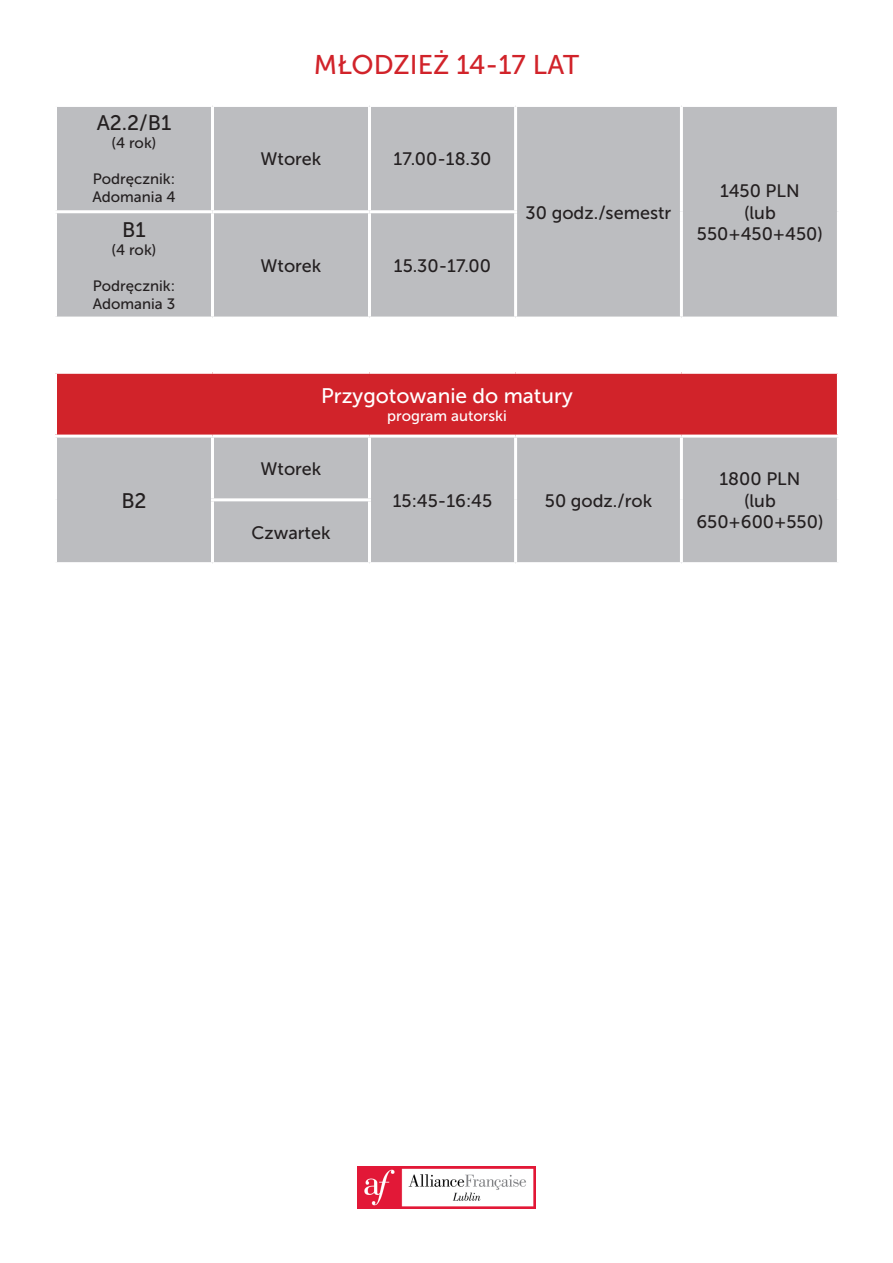
<style>
.page{position:relative;width:893px;height:1263px;background:#fff}
.page>*{position:absolute;margin:0;border:0;box-sizing:border-box;transform-origin:0 0}
.t1{font:27px "Museo Sans 500";color:#d1232a}
.t2{font:21px "Museo Sans 500";color:#fff}
.t3{font:21px "Museo Sans 500";color:#231f20}
.t4{font:18px/21.6px "Museo Sans 500";color:#231f20;text-align:center}
.t5{font:15px "Museo Sans 500";color:#231f20}
.t6{font:15px "Museo Sans 500";color:#fff}
</style>
<div class="page">
<div style="left:57px;top:107px;width:780px;height:210px;background:#bcbdc0"></div>
<hr style="left:211px;top:107px;width:3px;height:103px;background:#fff">
<hr style="left:368px;top:107px;width:3px;height:103px;background:#fff">
<hr style="left:514px;top:107px;width:3px;height:103px;background:#fff">
<hr style="left:680px;top:107px;width:3px;height:105px;background:#fff">
<hr style="left:54px;top:210px;width:158px;height:3px;background:#fff">
<hr style="left:212px;top:210px;width:157px;height:3px;background:#fff">
<hr style="left:211px;top:213px;width:3px;height:104px;background:#fff">
<hr style="left:369px;top:210px;width:148px;height:3px;background:#fff">
<hr style="left:368px;top:213px;width:3px;height:104px;background:#fff">
<hr style="left:514px;top:213px;width:3px;height:104px;background:#fff">
<hr style="left:680px;top:212px;width:3px;height:105px;background:#fff">
<img style="left:357px;top:1166px;width:179px;height:43px">
<div style="left:56px;top:372px;width:782px;height:64px;background:#d1232a"></div>
<div style="left:57px;top:438px;width:780px;height:124px;background:#bcbdc0"></div>
<hr style="left:54px;top:371px;width:158px;height:3px;background:#fff">
<hr style="left:54px;top:374px;width:3px;height:61px;background:#fff">
<hr style="left:212px;top:371px;width:157px;height:3px;background:#fff">
<hr style="left:369px;top:371px;width:147px;height:3px;background:#fff">
<hr style="left:516px;top:371px;width:165px;height:3px;background:#fff">
<hr style="left:681px;top:371px;width:159px;height:3px;background:#fff">
<hr style="left:837px;top:374px;width:3px;height:61px;background:#fff">
<hr style="left:54px;top:435px;width:158px;height:3px;background:#fff">
<hr style="left:212px;top:435px;width:157px;height:3px;background:#fff">
<hr style="left:211px;top:438px;width:3px;height:60px;background:#fff">
<hr style="left:369px;top:435px;width:147px;height:3px;background:#fff">
<hr style="left:368px;top:438px;width:3px;height:60px;background:#fff">
<hr style="left:516px;top:435px;width:165px;height:3px;background:#fff">
<hr style="left:514px;top:438px;width:3px;height:62px;background:#fff">
<hr style="left:681px;top:435px;width:159px;height:3px;background:#fff">
<hr style="left:680px;top:438px;width:3px;height:62px;background:#fff">
<hr style="left:211px;top:498px;width:160px;height:3px;background:#fff">
<hr style="left:211px;top:501px;width:3px;height:61px;background:#fff">
<hr style="left:368px;top:501px;width:3px;height:61px;background:#fff">
<hr style="left:514px;top:500px;width:3px;height:62px;background:#fff">
<hr style="left:680px;top:500px;width:3px;height:62px;background:#fff">
<p class="t1" style="left:314px;top:50px;width:267px">MŁODZIEŻ 14-17 LAT</p>
<p class="t3" style="left:97px;top:112px;width:76px">A2.2/B1</p>
<p class="t5" style="left:112px;top:135px;width:46px">(4 rok)</p>
<p class="t5" style="left:93px;top:171px;width:84px">Podręcznik:</p>
<p class="t5" style="left:92px;top:189px;width:85px">Adomania 4</p>
<p class="t4" style="left:261px;top:148px;width:62px">Wtorek</p>
<p class="t4" style="left:394px;top:148px;width:99px">17.00-18.30</p>
<p class="t4" style="left:720px;top:180px;width:81px">1450 PLN (lub</p>
<p class="t4" style="left:526px;top:202px;width:147px">30 godz./semestr</p>
<p class="t3" style="left:122px;top:218px;width:25px">B1</p>
<p class="t4" style="left:697px;top:223px;width:128px">550+450+450)</p>
<p class="t5" style="left:112px;top:241px;width:46px">(4 rok)</p>
<p class="t5" style="left:93px;top:277px;width:84px">Podręcznik:</p>
<p class="t5" style="left:93px;top:295px;width:84px">Adomania 3</p>
<p class="t4" style="left:261px;top:255px;width:62px">Wtorek</p>
<p class="t4" style="left:394px;top:255px;width:99px">15.30-17.00</p>
<p class="t3" style="left:121px;top:489px;width:27px">B2</p>
<p class="t2" style="left:321px;top:384px;width:253px">Przygotowanie do matury</p>
<p class="t6" style="left:387px;top:408px;width:121px">program autorski</p>
<p class="t4" style="left:261px;top:458px;width:62px">Wtorek</p>
<p class="t4" style="left:251px;top:522px;width:81px">Czwartek</p>
<p class="t4" style="left:393px;top:490px;width:101px">15:45-16:45</p>
<p class="t4" style="left:545px;top:490px;width:109px">50 godz./rok</p>
<p class="t4" style="left:719px;top:468px;width:82px">1800 PLN</p>
<p class="t4" style="left:696px;top:490px;width:128px">(lub<br>650+600+550)</p>
</div>
